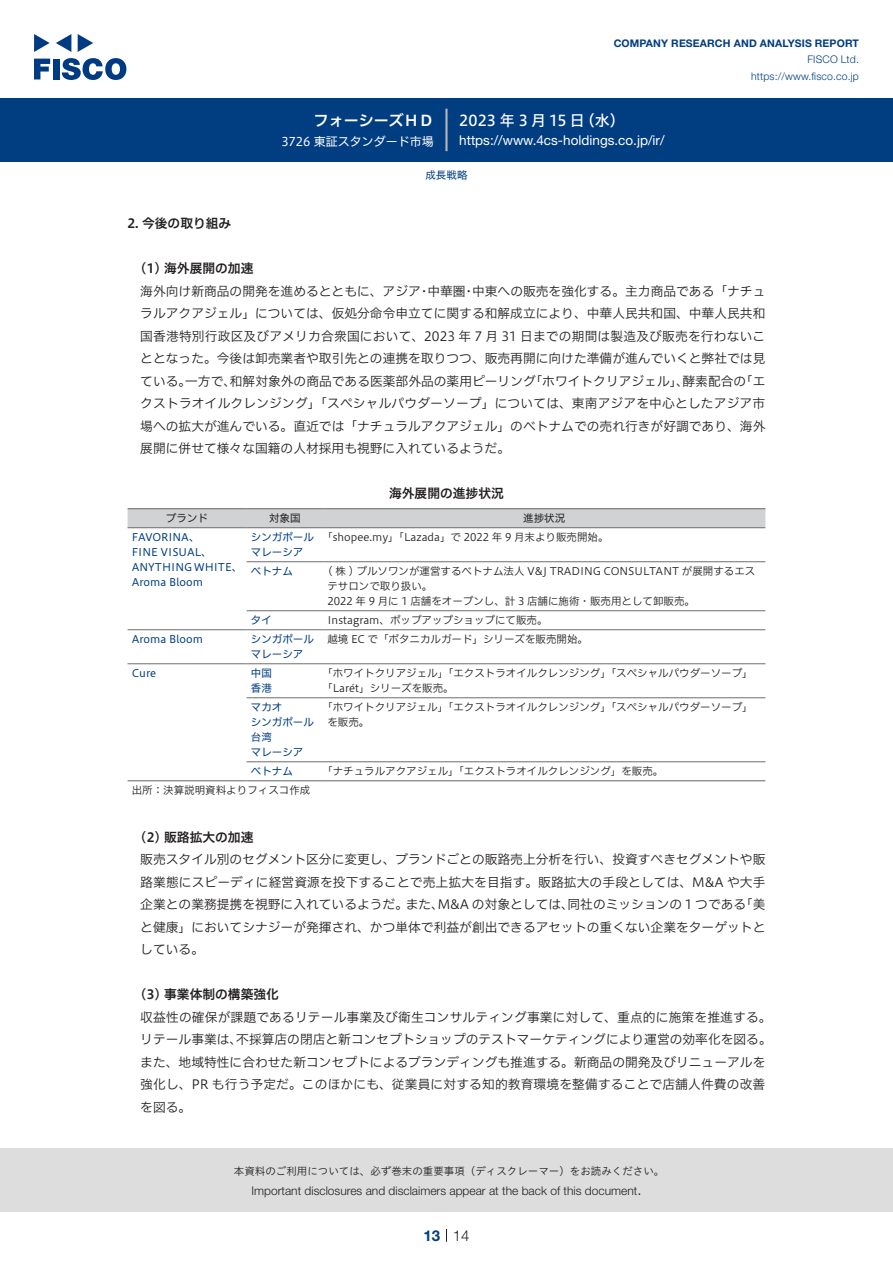
<style>
.page{position:relative;width:893px;height:1263px;background:#fff}
.page>*{position:absolute;margin:0;border:0;box-sizing:border-box;transform-origin:0 0}
.t1{font:15px "Hiragino UD Sans F Std N W5";letter-spacing:.005em;color:#fff}
.t2{font:15px "Hiragino UD Sans F Std N W6";color:#fff}
.t3{font:300 15px "Helvetica Neue LT Std";color:#231f20}
.t4{font:700 15px "Helvetica Neue LT Std";color:#003d81}
.t5{font:13.5px "Helvetica Neue LT Std";color:#fff}
.t6{font:12.75px/22.5px "Hiragino UD Sans F Std N W3";color:#231f20}
.t7{font:12.75px "Hiragino UD Sans F Std N W6";color:#231f20}
.t8{font:300 12px "Helvetica Neue LT Std";color:#231f20}
.t9{font:12px "Hiragino UD Sans F Std N W4";color:#fff}
.t10{font:10.5px/15px "Hiragino UD Sans F Std N W3";color:#231f20}
.t11{font:10.5px/15px "Hiragino UD Sans F Std N W4";color:#003d81}
.t12{font:10.5px "Hiragino UD Sans Std W3";color:#231f20}
.t13{font:700 10.5px "Helvetica Neue LT Std";letter-spacing:.015em;color:#003d81}
.t14{font:300 10.5px/16.5px "Helvetica Neue LT Std";letter-spacing:.015em;color:#003d81;text-align:right}
.t15{font:10.5px "Hiragino UD Sans F Std N W4";color:#231f20}
</style>
<div class="page">
<div style="left:0;top:1148px;width:893px;height:64px;background:#ddd"></div>
<svg style="left:34px;top:59px;width:16px;height:20px"></svg>
<div style="left:53px;top:59px;width:6px;height:20px;background:#003a83"></div>
<svg style="left:62px;top:58px;width:64px;height:22px"></svg>
<svg style="left:34px;top:34px;width:16px;height:18px"></svg>
<svg style="left:78px;top:34px;width:15px;height:18px"></svg>
<svg style="left:56px;top:34px;width:15px;height:18px"></svg>
<div style="left:0;top:98px;width:893px;height:64px;background:#003d81"></div>
<hr style="left:445px;top:109px;width:3px;height:42px;background:#b5b5b6">
<svg style="left:446px;top:1229px;width:1px;height:13px"></svg>
<div style="left:128px;top:509px;width:637px;height:18px;background:#d1d2d4"></div>
<hr style="left:128px;top:527px;width:119px;height:1px;background:#6c6d70">
<hr style="left:247px;top:527px;width:76px;height:1px;background:#6c6d70">
<hr style="left:323px;top:527px;width:442px;height:1px;background:#6c6d70">
<hr style="left:247px;top:561px;width:76px;height:1px;background:#6c6d70">
<hr style="left:323px;top:561px;width:442px;height:1px;background:#6c6d70">
<hr style="left:247px;top:610px;width:76px;height:1px;background:#6c6d70">
<hr style="left:323px;top:610px;width:442px;height:1px;background:#6c6d70">
<hr style="left:128px;top:629px;width:119px;height:1px;background:#6c6d70">
<hr style="left:247px;top:629px;width:76px;height:1px;background:#6c6d70">
<hr style="left:323px;top:629px;width:442px;height:1px;background:#6c6d70">
<hr style="left:128px;top:663px;width:119px;height:1px;background:#6c6d70">
<hr style="left:247px;top:663px;width:76px;height:1px;background:#6c6d70">
<hr style="left:323px;top:663px;width:442px;height:1px;background:#6c6d70">
<hr style="left:247px;top:697px;width:76px;height:1px;background:#6c6d70">
<hr style="left:323px;top:697px;width:442px;height:1px;background:#6c6d70">
<hr style="left:247px;top:761px;width:76px;height:1px;background:#6c6d70">
<hr style="left:323px;top:761px;width:442px;height:1px;background:#6c6d70">
<hr style="left:128px;top:508px;width:119px;height:1px;background:#6c6d70">
<hr style="left:247px;top:508px;width:76px;height:1px;background:#6c6d70">
<hr style="left:323px;top:508px;width:442px;height:1px;background:#6c6d70">
<hr style="left:128px;top:780px;width:119px;height:1px;background:#6c6d70">
<hr style="left:247px;top:780px;width:76px;height:1px;background:#6c6d70">
<hr style="left:323px;top:780px;width:442px;height:1px;background:#6c6d70">
<p class="t2" style="left:314px;top:109px;width:122px">フォーシーズＨＤ</p>
<p class="t9" style="left:281px;top:132px;width:154px">3726 東証スタンダード市場</p>
<p class="t13" style="left:614px;top:37px;width:247px">COMPANY RESEARCH AND ANALYSIS REPORT</p>
<p class="t14" style="left:751px;top:51px;width:109px">FISCO Ltd. https://www.fisco.co j p.</p>
<p class="t1" style="left:580px;top:109px;width:46px">（水(</p>
<p class="t1" style="left:459px;top:109px;width:127px">2023 年 3 月 15 日</p>
<p class="t5" style="left:459px;top:132px;width:207px">https://www.4cs-holdings. c o j p. /i r/</p>
<p class="t7" style="left:128px;top:214px;width:105px">2. 今後の取り組み</p>
<p class="t7" style="left:140px;top:259px;width:115px">1( ) 海外展開の加速</p>
<p class="t11" style="left:425px;top:167px;width:43px">成長戦略</p>
<p class="t6" style="left:140px;top:279px;width:282px">海外向け新商品の開発を進めるとともに、アジア</p>
<p class="t6" style="left:140px;top:301px;width:627px">ラルアクアジェル」については、仮処分命令申立てに関する和解成立により、中華人民共和国、中華人民共和</p>
<p class="t6" style="left:140px;top:324px;width:626px">国香港特別行政区及びアメリカ合衆国において、2023 年 7 月 31 日までの期間は製造及び販売を行わないこ</p>
<p class="t6" style="left:140px;top:346px;width:627px">ととなった。今後は卸売業者や取引先との連携を取りつつ、販売再開に向けた準備が進んでいくと弊社では見</p>
<p class="t6" style="left:740px;top:369px;width:27px">「エ</p>
<p class="t6" style="left:472px;top:279px;width:295px">中東への販売を強化する。主力商品である「ナチュ</p>
<p class="t6" style="left:427px;top:279px;width:40px">中華圏</p>
<p class="t6" style="left:418px;top:279px;width:14px">・</p>
<p class="t6" style="left:462px;top:279px;width:14px">・</p>
<p class="t6" style="left:529px;top:369px;width:161px">「ホワイトクリアジェル」、</p>
<p class="t6" style="left:230px;top:369px;width:308px">和解対象外の商品である医薬部外品の薬用ピーリング</p>
<p class="t6" style="left:682px;top:369px;width:65px">酵素配合の</p>
<p class="t6" style="left:185px;top:369px;width:52px">一方で、</p>
<p class="t6" style="left:140px;top:369px;width:627px">ている。<br>クストラオイルクレンジング」「スペシャルパウダーソープ」については、東南アジアを中心としたアジア市場への拡大が進んでいる。直近では「ナチュラルアクアジェル」のベトナムでの売れ行きが好調であり、海外展開に併せて様々な国籍の人材採用も視野に入れているようだ。</p>
<p class="t7" style="left:389px;top:484px;width:116px">海外展開の進捗状況</p>
<p class="t15" style="left:523px;top:510px;width:43px">進捗状況</p>
<p class="t15" style="left:166px;top:510px;width:43px">ブランド</p>
<p class="t11" style="left:132px;top:529px;width:112px">FAVORINA、<br>FINE VISUAL、<br>ANYTHING WHITE、<br>Aroma Bloom</p>
<p class="t11" style="left:251px;top:529px;width:64px">シンガポールマレーシア</p>
<p class="t10" style="left:322px;top:529px;width:288px">「shopee.my」「Lazada」で 2022 年 9 月末より販売開始。</p>
<p class="t15" style="left:269px;top:510px;width:33px">対象国</p>
<p class="t10" style="left:327px;top:563px;width:429px">( 株 ) プルソワンが運営するベトナム法人 V&amp;J TRADING CONSULTANT が展開するエス</p>
<p class="t11" style="left:251px;top:563px;width:43px">ベトナム</p>
<p class="t10" style="left:327px;top:578px;width:369px">テサロンで取り扱い。<br>2022 年 9 月に 1 店舗をオープンし、計 3 店舗に施術・販売用として卸販売。</p>
<p class="t10" style="left:327px;top:612px;width:222px">Instagram、ポップアップショップにて販売。</p>
<p class="t11" style="left:251px;top:610px;width:64px;line-height:19px">タイ<br>シンガポール</p>
<p class="t10" style="left:327px;top:631px;width:262px">越境 EC で「ボタニカルガード」シリーズを販売開始。</p>
<p class="t11" style="left:132px;top:631px;width:73px">Aroma Bloom</p>
<p class="t11" style="left:132px;top:665px;width:26px">Cure</p>
<p class="t11" style="left:251px;top:646px;width:54px">マレーシア</p>
<p class="t11" style="left:251px;top:665px;width:22px">中国</p>
<p class="t11" style="left:251px;top:680px;width:22px">香港</p>
<p class="t10" style="left:322px;top:665px;width:432px">「ホワイトクリアジェル」「エクストラオイルクレンジング」「スペシャルパウダーソープ「「Larét」シリーズを販売。</p>
<p class="t11" style="left:251px;top:699px;width:64px">マカオ<br>シンガポール台湾<br>マレーシア</p>
<p class="t10" style="left:327px;top:699px;width:427px;text-indent:-5px">「ホワイトクリアジェル」「エクストラオイルクレンジング」「スペシャルパウダーソープ「を販売。</p>
<p class="t10" style="left:322px;top:763px;width:343px">「ナチュラルアクアジェル」「エクストラオイルクレンジング」を販売。</p>
<p class="t11" style="left:251px;top:763px;width:43px">ベトナム</p>
<p class="t10" style="left:132px;top:782px;width:180px">出所：決算説明資料よりフィスコ作成</p>
<p class="t7" style="left:140px;top:827px;width:115px">2( ) 販路拡大の加速</p>
<p class="t6" style="left:140px;top:847px;width:627px;text-align:right">販売スタイル別のセグメント区分に変更し、ブランドごとの販路売上分析を行い、投資すべきセグメントや販路業態にスピーディに経営資源を投下することで売上拡大を目指す。販路拡大の手段としては、M&amp;A や大手「美</p>
<p class="t6" style="left:406px;top:892px;width:170px">また M、 &amp;A の対象としては、</p>
<p class="t6" style="left:140px;top:892px;width:627px">企業との業務提携を視野に入れているようだ。<br>と健康」においてシナジーが発揮され、かつ単体で利益が創出できるアセットの重くない企業をターゲットとしている。</p>
<p class="t7" style="left:140px;top:985px;width:140px">3( ) 事業体制の構築強化</p>
<p class="t6" style="left:140px;top:1005px;width:633px;text-align:right">収益性の確保が課題であるリテール事業及び衛生コンサルティング事業に対して、重点的に施策を推進する。不採算店の閉店と新コンセプトショップのテストマーケティングにより運営の効率化を図る。</p>
<p class="t6" style="left:567px;top:892px;width:180px">同社のミッションの 1 つである</p>
<p class="t6" style="left:140px;top:1027px;width:627px">リテール事業は、<br>また、地域特性に合わせた新コンセプトによるブランディングも推進する。新商品の開発及びリニューアルを強化し、PR も行う予定だ。このほかにも、従業員に対する知的教育環境を整備することで店舗人件費の改善を図る。</p>
<p class="t12" style="left:234px;top:1163px;width:432px">本資料のご利用については、必ず巻末の重要事項（ディスクレーマー）をお読みください。</p>
<p class="t3" style="left:637px;top:1180px;width:6px">.</p>
<p class="t8" style="left:251px;top:1183px;width:387px">Important disclosures and disclaimers appear at the back of this document</p>
<p class="t4" style="left:423px;top:1226px;width:18px">13</p>
<p class="t3" style="left:453px;top:1226px;width:18px">14</p>
</div>
